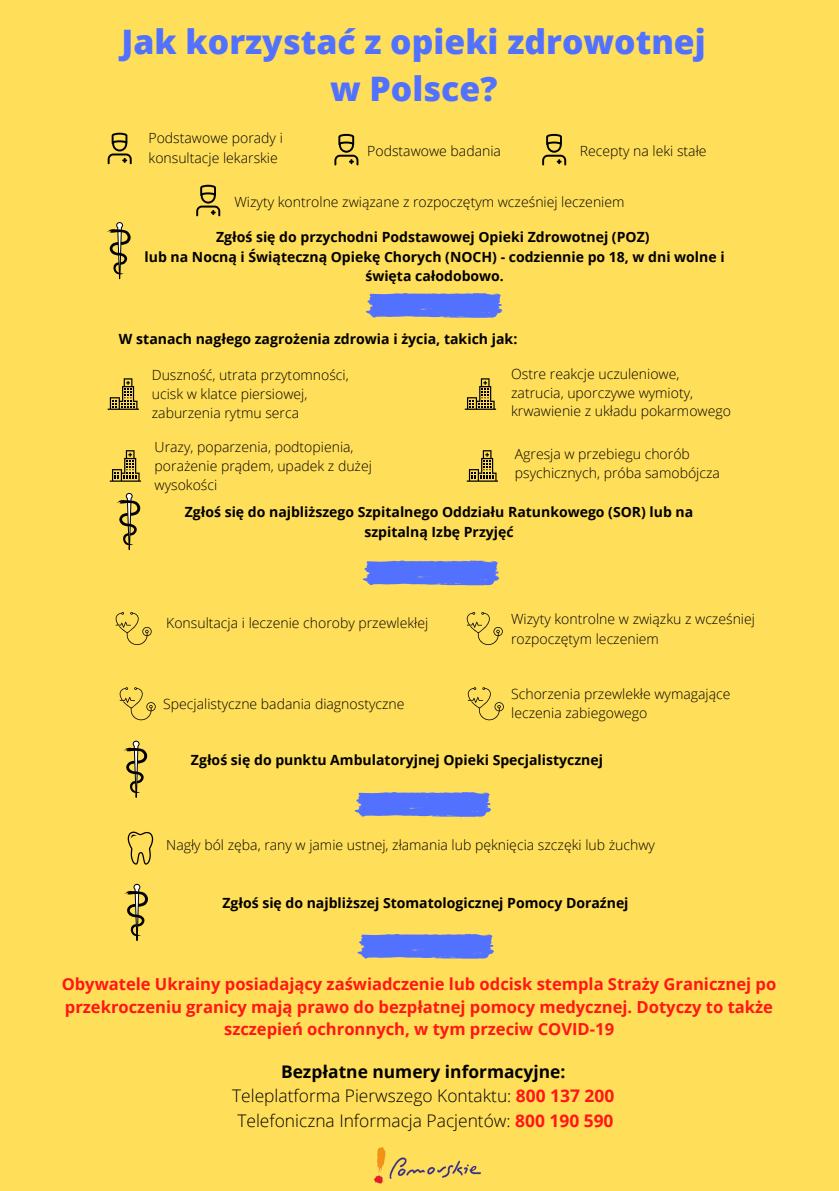
<style>
.page{position:relative;width:839px;height:1191px;background:#fff}
.page>*{position:absolute;margin:0;border:0;box-sizing:border-box;transform-origin:0 0}
.t1{font:800 33.8px/47px "Open Sans";color:#5271ff;text-align:center}
.t2{font:300 17.4px "Open Sans";color:#000}
.t3{font:700 17.4px "Open Sans";color:#000}
.t4{font:700 16.6px/22.8px "Open Sans";color:#ff1616;text-align:center}
.t5{font:300 14px/19.2px "Open Sans";color:#000}
.t6{font:700 14px/19.2px "Open Sans";color:#000;text-align:center}
.s1{font-weight:700;color:#ff1616}
</style>
<div class="page">
<div style="left:0;top:0;width:838px;height:1191px;background:#ffde59"></div>
<svg style="left:108px;top:133px;width:24px;height:31px"></svg>
<svg style="left:108px;top:378px;width:31px;height:32px"></svg>
<svg style="left:334px;top:134px;width:24px;height:31px"></svg>
<svg style="left:542px;top:134px;width:24px;height:31px"></svg>
<svg style="left:196px;top:185px;width:24px;height:31px"></svg>
<svg style="left:465px;top:378px;width:31px;height:32px"></svg>
<svg style="left:110px;top:450px;width:31px;height:32px"></svg>
<svg style="left:466px;top:450px;width:32px;height:32px"></svg>
<svg style="left:124px;top:741px;width:24px;height:57px"></svg>
<svg style="left:124px;top:884px;width:24px;height:57px"></svg>
<svg style="left:107px;top:222px;width:24px;height:57px"></svg>
<svg style="left:117px;top:493px;width:24px;height:57px"></svg>
<svg style="left:128px;top:832px;width:25px;height:33px"></svg>
<svg style="left:116px;top:612px;width:36px;height:33px"></svg>
<svg style="left:467px;top:612px;width:35px;height:33px"></svg>
<svg style="left:120px;top:687px;width:36px;height:33px"></svg>
<svg style="left:468px;top:687px;width:36px;height:33px"></svg>
<svg style="left:357px;top:934px;width:137px;height:25px;background:#657deb"></svg>
<svg style="left:354px;top:792px;width:137px;height:25px;background:#657deb"></svg>
<svg style="left:362px;top:560px;width:137px;height:26px;background:#6b81e6"></svg>
<svg style="left:366px;top:293px;width:136px;height:25px;background:#647cec"></svg>
<img style="left:374px;top:1147px;width:106px;height:36px">
<p class="t1" style="left:122px;top:17px;width:585px">Jak korzystać z opieki zdrowotnej w Polsce?</p>
<p class="t5" style="left:148px;top:128px;width:136px">Podstawowe porady i konsultacje lekarskie</p>
<p class="t5" style="left:367px;top:141px;width:135px">Podstawowe badania</p>
<p class="t5" style="left:579px;top:141px;width:128px">Recepty na leki stałe</p>
<p class="t5" style="left:234px;top:192px;width:391px">Wizyty kontrolne związane z rozpoczętym wcześniej leczeniem</p>
<p class="t6" style="left:216px;top:227px;width:435px">Zgłoś się do przychodni Podstawowej Opieki Zdrowotnej (POZ)</p>
<p class="t6" style="left:145px;top:246px;width:581px">lub na Nocną i Świąteczną Opiekę Chorych (NOCH) - codziennie po 18, w dni wolne i święta całodobowo.</p>
<p class="t6" style="left:119px;top:329px;width:400px">W stanach nagłego zagrożenia zdrowia i życia, takich jak:</p>
<p class="t5" style="left:152px;top:365px;width:198px">Duszność, utrata przytomności,</p>
<p class="t5" style="left:152px;top:384px;width:157px">ucisk w klatce piersiowej,</p>
<p class="t5" style="left:152px;top:403px;width:149px">zaburzenia rytmu serca</p>
<p class="t5" style="left:511px;top:364px;width:170px">Ostre reakcje uczuleniowe,</p>
<p class="t5" style="left:511px;top:383px;width:183px">zatrucia, uporczywe wymioty,</p>
<p class="t5" style="left:511px;top:401px;width:221px">krwawienie z układu pokarmowego</p>
<p class="t5" style="left:155px;top:437px;width:219px">Urazy, poparzenia, podtopienia, porażenie prądem, upadek z dużej wysokości</p>
<p class="t5" style="left:514px;top:444px;width:207px">Agresja w przebiegu chorób psychicznych, próba samobójcza</p>
<p class="t6" style="left:185px;top:502px;width:510px">Zgłoś się do najbliższego Szpitalnego Oddziału Ratunkowego (SOR) lub na szpitalną Izbę Przyjęć</p>
<p class="t5" style="left:166px;top:613px;width:263px">Konsultacja i leczenie choroby przewlekłej</p>
<p class="t5" style="left:511px;top:609px;width:245px">Wizyty kontrolne w związku z wcześniej</p>
<p class="t5" style="left:511px;top:629px;width:149px">rozpoczętym leczeniem</p>
<p class="t5" style="left:163px;top:694px;width:243px">Specjalistyczne badania diagnostyczne</p>
<p class="t5" style="left:511px;top:684px;width:221px">Schorzenia przewlekłe wymagające leczenia zabiegowego</p>
<p class="t6" style="left:191px;top:750px;width:413px">Zgłoś się do punktu Ambulatoryjnej Opieki Specjalistycznej</p>
<p class="t5" style="left:166px;top:835px;width:490px">Nagły ból zęba, rany w jamie ustnej, złamania lub pęknięcia szczęki lub żuchwy</p>
<p class="t6" style="left:222px;top:893px;width:407px">Zgłoś się do najbliższej Stomatologicznej Pomocy Doraźnej</p>
<p class="t4" style="left:62px;top:972px;width:716px">Obywatele Ukrainy posiadający zaświadczenie lub odcisk stempla Straży Granicznej po przekroczeniu granicy mają prawo do bezpłatnej pomocy medycznej. Dotyczy to także szczepień ochronnych, w tym przeciw COVID-19</p>
<p class="t3" style="left:281px;top:1060px;width:286px">Bezpłatne numery informacyjne:</p>
<p class="t2" style="left:232px;top:1084px;width:383px">Teleplatforma Pierwszego Kontaktu: <span class="s1">800 137 200</span></p>
<p class="t2" style="left:237px;top:1108px;width:377px">Telefoniczna Informacja Pacjentów: <span class="s1">800 190 590</span></p>
</div>
